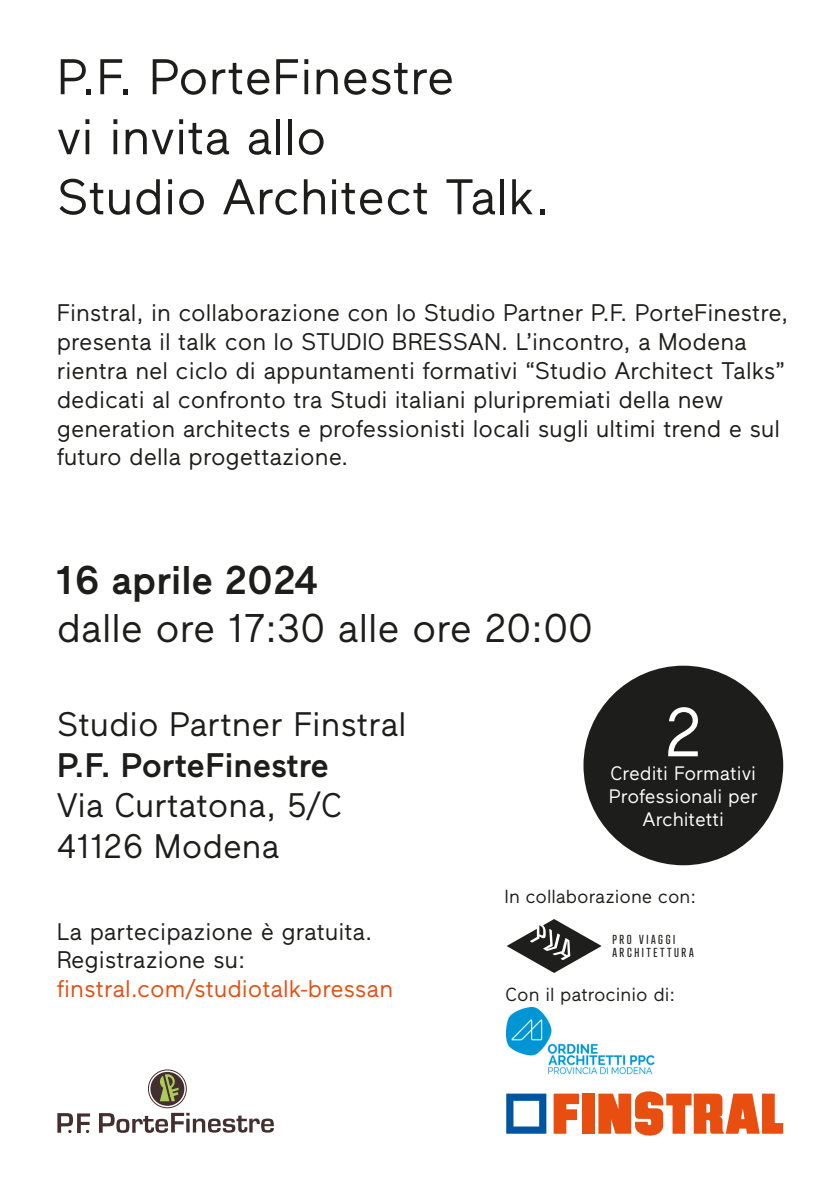
<style>
.page{position:relative;width:840px;height:1191px;background:#fff}
.page>*{position:absolute;margin:0;border:0;box-sizing:border-box;transform-origin:0 0}
.t1{font:69px "Maax Finstral";color:#fff}
.t2{font:50px/60px "Maax Finstral";color:#1d1d1b}
.t3{font:40px "Maax Finstral";color:#1d1d1b}
.t4{font:500 40px "Maax Finstral";color:#1d1d1b}
.t5{font:34px/40.8px "Maax Finstral";color:#1d1d1b}
.t6{font:24px/28.8px "Maax Finstral";color:#1d1d1b}
.t7{font:24px "Maax Finstral";color:#e84e0f}
.t8{font:19.4px "Maax Finstral";color:#fff}
.t9{font:18.8px "Maax Finstral";color:#1d1d1b}
.t10{font:12.6px/13px "Atrament";letter-spacing:.2em;color:#1e1e1c}
.s1{font-weight:500}
</style>
<div class="page">
<svg style="left:99px;top:1112px;width:175px;height:20px"></svg>
<svg style="left:148px;top:1070px;width:38px;height:37px"></svg>
<div style="left:148px;top:1069px;width:39px;height:39px;border:1px solid #442f2f;border-radius:50%"></div>
<div style="left:150px;top:1071px;width:34px;height:34px;background:#442f2f;border-radius:50%"></div>
<svg style="left:160px;top:1072px;width:18px;height:31px"></svg>
<svg style="left:57px;top:1113px;width:33px;height:20px"></svg>
<svg style="left:506px;top:1093px;width:40px;height:40px"></svg>
<svg style="left:598px;top:1091px;width:184px;height:44px"></svg>
<div style="left:581px;top:1093px;width:13px;height:40px;background:#e84e0f"></div>
<svg style="left:553px;top:1093px;width:25px;height:40px"></svg>
<svg style="left:506px;top:919px;width:95px;height:54px"></svg>
<img style="left:506px;top:1007px;width:149px;height:68px">
<div style="left:583px;top:665px;width:199px;height:200px;background:#1d1d1b;border-radius:50%"></div>
<p class="t2" style="left:57px;top:43px;width:399px">P.F. PorteFinestre</p>
<p class="t2" style="left:57px;top:103px;width:494px">vi invita allo<br>Studio Architect Talk.</p>
<p class="t6" style="left:57px;top:297px;width:732px">Finstral, in collaborazione con lo Studio Partner P.F. PorteFinestre, presenta il talk con lo STUDIO BRESSAN. L’incontro, a Modena</p>
<p class="t6" style="left:57px;top:354px;width:729px">rientra nel ciclo di appuntamenti formativi “Studio Architect Talks” dedicati al confronto tra Studi italiani pluripremiati della new generation architects e professionisti locali sugli ultimi trend e sul futuro della progettazione.</p>
<p class="t4" style="left:57px;top:552px;width:263px">16 aprile 2024</p>
<p class="t3" style="left:57px;top:600px;width:537px">dalle ore 17:30 alle ore 20:00</p>
<p class="t5" style="left:57px;top:701px;width:351px">Studio Partner Finstral<br><span class="s1">P.F. PorteFinestre<br></span>Via Curtatona, 5/C</p>
<p class="t5" style="left:57px;top:823px;width:224px">41126 Modena</p>
<p class="t1" style="left:664px;top:684px;width:40px">2</p>
<p class="t8" style="left:610px;top:759px;width:147px">Crediti Formativi</p>
<p class="t8" style="left:608px;top:782px;width:150px">Professionali per</p>
<p class="t8" style="left:642px;top:806px;width:83px">Architetti</p>
<p class="t6" style="left:57px;top:915px;width:317px">La partecipazione è gratuita.</p>
<p class="t6" style="left:57px;top:944px;width:190px">Registrazione su:</p>
<p class="t7" style="left:57px;top:972px;width:338px">finstral.com/studiotalk-bressan</p>
<p class="t9" style="left:504px;top:883px;width:193px">In collaborazione con:</p>
<p class="t10" style="left:612px;top:933px;width:83px">PRO VIAGGI<br>ARCHITETTURA</p>
<p class="t9" style="left:505px;top:981px;width:171px">Con il patrocinio di:</p>
</div>
